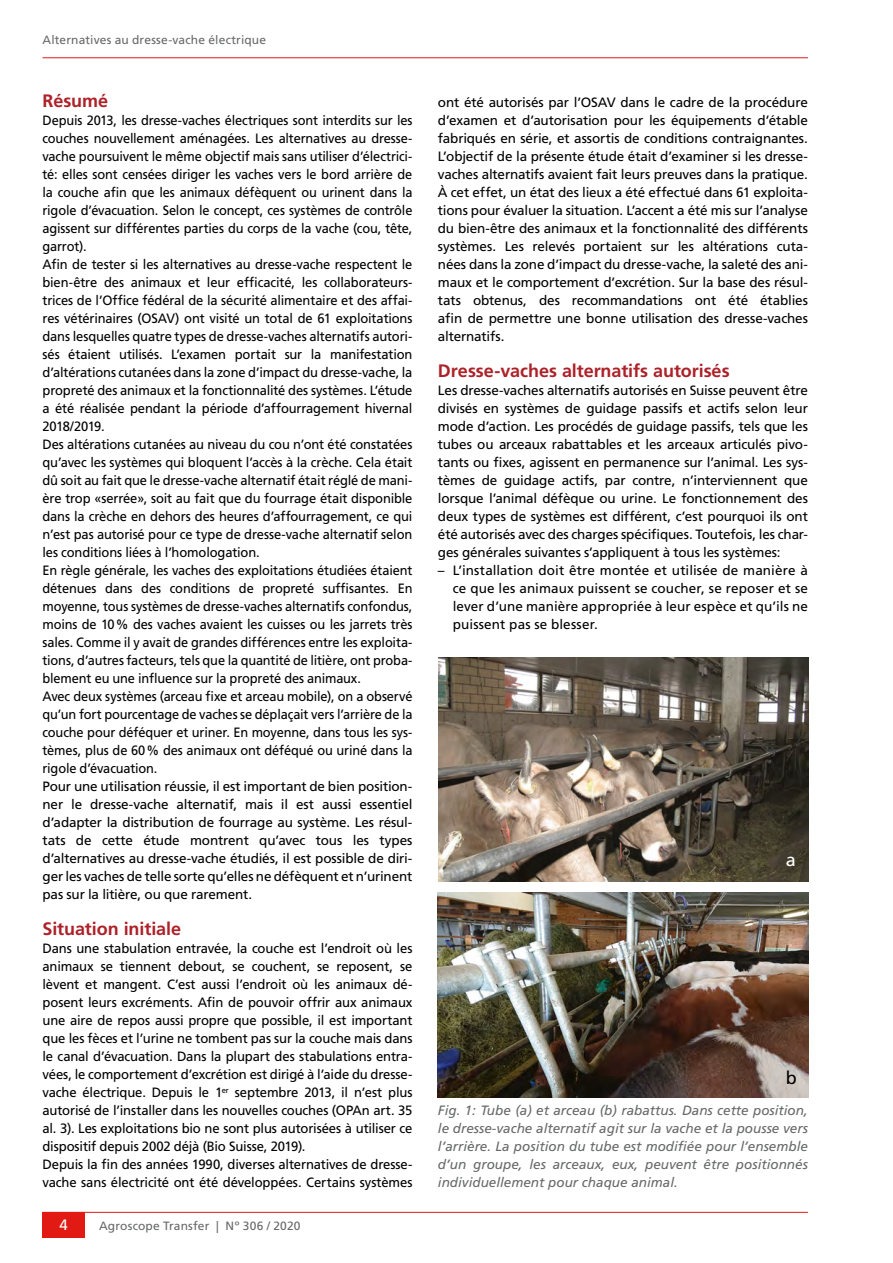
<style>
.page{position:relative;width:893px;height:1263px;background:#fff}
.page>*{position:absolute;margin:0;border:0;box-sizing:border-box;transform-origin:0 0}
.t1{font:700 18px "Frutiger LT Std";letter-spacing:-.005em;color:#ad2129}
.t2{font:18px "Frutiger LT Std";color:#000}
.t3{font:18px "Frutiger LT Std";color:#fff}
.t4{font:15px "Frutiger LT Std";color:#fff}
.t5{font:13.5px/18px "Frutiger LT Std";letter-spacing:-.01em;color:#000;scale:.95 1}
.t6{font:13.5px/18px "Frutiger LT Std";letter-spacing:-.01em;color:#000;text-align:justify}
.t7{font:italic 13.5px/18px "Frutiger LT Std";color:#676868;text-align:justify}
.t8{font:12px "Frutiger LT Std";letter-spacing:.01em;color:#676868}
</style>
<div class="page">
<hr style="left:42px;top:1212px;width:766px;height:1px;background:#e11b13">
<div style="left:43px;top:1212px;width:42px;height:25px;background:#e11b13"></div>
<hr style="left:43px;top:57px;width:765px;height:1px;background:#e11b13">
<img style="left:438px;top:892px;width:370px;height:205px">
<img style="left:438px;top:658px;width:370px;height:223px">
<p class="t8" style="left:43px;top:33px;width:225px">Alternatives au dresse-vache électrique</p>
<h1 class="t1" style="left:43px;top:90px;width:67px">Résumé</h1>
<p class="t5" style="left:43px;top:112px;width:391px">Depuis 2013, les dresse-vaches électriques sont interdits sur les couches nouvellement aménagées. Les alternatives au dresse&shy;vache poursuivent le même objectif mais sans utiliser d’électrici&shy;té: elles sont censées diriger les vaches vers le bord arrière de la couche afin que les animaux défèquent ou urinent dans la rigole d’évacuation. Selon le concept, ces systèmes de contrôle agissent sur différentes parties du corps de la vache (cou, tête, garrot).<br>Afin de tester si les alternatives au dresse-vache respectent le bien-être des animaux et leur efficacité, les collaborateurs&shy;trices de l’Office fédéral de la sécurité alimentaire et des affai&shy;res vétérinaires (OSAV) ont visité un total de 61 exploitations dans lesquelles quatre types de dresse-vaches alternatifs autori&shy;sés étaient utilisés. L’examen portait sur la manifestation d’altérations cutanées dans la zone d’impact du dresse-vache, la propreté des animaux et la fonctionnalité des systèmes. L’étude a été réalisée pendant la période d’affourragement hivernal 2018/2019.<br>Des altérations cutanées au niveau du cou n’ont été constatées qu’avec les systèmes qui bloquent l’accès à la crèche. Cela était dû soit au fait que le dresse-vache alternatif était réglé de mani&shy;ère trop «serrée», soit au fait que du fourrage était disponible dans la crèche en dehors des heures d’affourragement, ce qui n’est pas autorisé pour ce type de dresse-vache alternatif selon les conditions liées à l’homologation.<br>En règle générale, les vaches des exploitations étudiées étaient détenues dans des conditions de propreté suffisantes. En moyenne, tous systèmes de dresse-vaches alternatifs confondus, moins de 10% des vaches avaient les cuisses ou les jarrets très sales. Comme il y avait de grandes différences entre les exploita&shy;tions, d’autres facteurs, tels que la quantité de litière, ont proba&shy;blement eu une influence sur la propreté des animaux.<br>Avec deux systèmes (arceau fixe et arceau mobile), on a observé qu’un fort pourcentage de vaches se déplaçait vers l’arrière de la couche pour déféquer et uriner. En moyenne, dans tous les sys&shy;tèmes, plus de 60% des animaux ont déféqué ou uriné dans la rigole d’évacuation.<br>Pour une utilisation réussie, il est important de bien position&shy;ner le dresse-vache alternatif, mais il est aussi essentiel d’adapter la distribution de fourrage au système. Les résul&shy;tats de cette étude montrent qu’avec tous les types d’alternatives au dresse-vache étudiés, il est possible de diri&shy;ger les vaches de telle sorte qu’elles ne défèquent et n’urinent pas sur la litière, ou que rarement.</p>
<h1 class="t1" style="left:43px;top:918px;width:140px">Situation initiale</h1>
<p class="t6" style="left:43px;top:940px;width:371px;text-align:left">Dans une stabulation entravée, la couche est l’endroit où les animaux se tiennent debout, se couchent, se reposent, se lèvent et mangent. C’est aussi l’endroit où les animaux dé&shy;posent leurs excréments. Afin de pouvoir offrir aux animaux une aire de repos aussi propre que possible, il est important que les fèces et l’urine ne tombent pas sur la couche mais dans le canal d’évacuation. Dans la plupart des stabulations entra&shy;vées, le comportement d’excrétion est dirigé à l’aide du dresse&shy;vache électrique. Depuis le 1<sup>er</sup> septembre 2013, il n’est plus autorisé de l’installer dans les nouvelles couches (OPAn art. 35 al. 3). Les exploitations bio ne sont plus autorisées à utiliser ce dispositif depuis 2002 déjà (Bio Suisse, 2019).<br>Depuis la fin des années 1990, diverses alternatives de dresse&shy;vache sans électricité ont été développées. Certains systèmes</p>
<p class="t4" style="left:60px;top:1215px;width:10px">4</p>
<p class="t8" style="left:99px;top:1218px;width:203px">Agroscope Transfer | Nº 306 / 2020</p>
<p class="t6" style="left:438px;top:94px;width:372px">ont été autorisés par l’OSAV dans le cadre de la procédure d’examen et d’autorisation pour les équipements d’étable fabriqués en série, et assortis de conditions contraignantes.<br>L’objectif de la présente étude était d’examiner si les dresse&shy;vaches alternatifs avaient fait leurs preuves dans la pratique.<br>À cet effet, un état des lieux a été effectué dans 61 exploita&shy;tions pour évaluer la situation. L’accent a été mis sur l’analyse du bien-être des animaux et la fonctionnalité des différents systèmes. Les relevés portaient sur les altérations cuta&shy;nées dans la zone d’impact du dresse-vache, la saleté des ani&shy;maux et le comportement d’excrétion. Sur la base des résul&shy;tats obtenus, des recommandations ont été établies afin de permettre une bonne utilisation des dresse-vaches alternatifs.</p>
<h1 class="t1" style="left:438px;top:360px;width:293px">Dresse-vaches alternatifs autorisés</h1>
<p class="t6" style="left:438px;top:382px;width:372px">Les dresse-vaches alternatifs autorisés en Suisse peuvent être divisés en systèmes de guidage passifs et actifs selon leur mode d’action. Les procédés de guidage passifs, tels que les tubes ou arceaux rabattables et les arceaux articulés pivo&shy;tants ou fixes, agissent en permanence sur l’animal. Les sys&shy;tèmes de guidage actifs, par contre, n’interviennent que lorsque l’animal défèque ou urine. Le fonctionnement des deux types de systèmes est différent, c’est pourquoi ils ont été autorisés avec des charges spécifiques. Toutefois, les char&shy;ges générales suivantes s’appliquent à tous les systèmes:</p>
<p class="t6" style="left:453px;top:561px;width:357px;text-indent:-15px">– L’installation doit être montée et utilisée de manière à ce que les animaux puissent se coucher, se reposer et se lever d’une manière appropriée à leur espèce et qu’ils ne puissent pas se blesser.</p>
<h1 class="t3" style="left:786px;top:849px;width:12px">a</h1>
<h1 class="t2" style="left:786px;top:1067px;width:12px">b</h1>
<p class="t7" style="left:438px;top:1102px;width:372px">Fig. 1: Tube (a) et arceau (b) rabattus. Dans cette position, le dresse-vache alternatif agit sur la vache et la pousse vers l’arrière. La position du tube est modifiée pour l’ensemble d’un groupe, les arceaux, eux, peuvent être positionnés individuellement pour chaque animal.</p>
</div>
